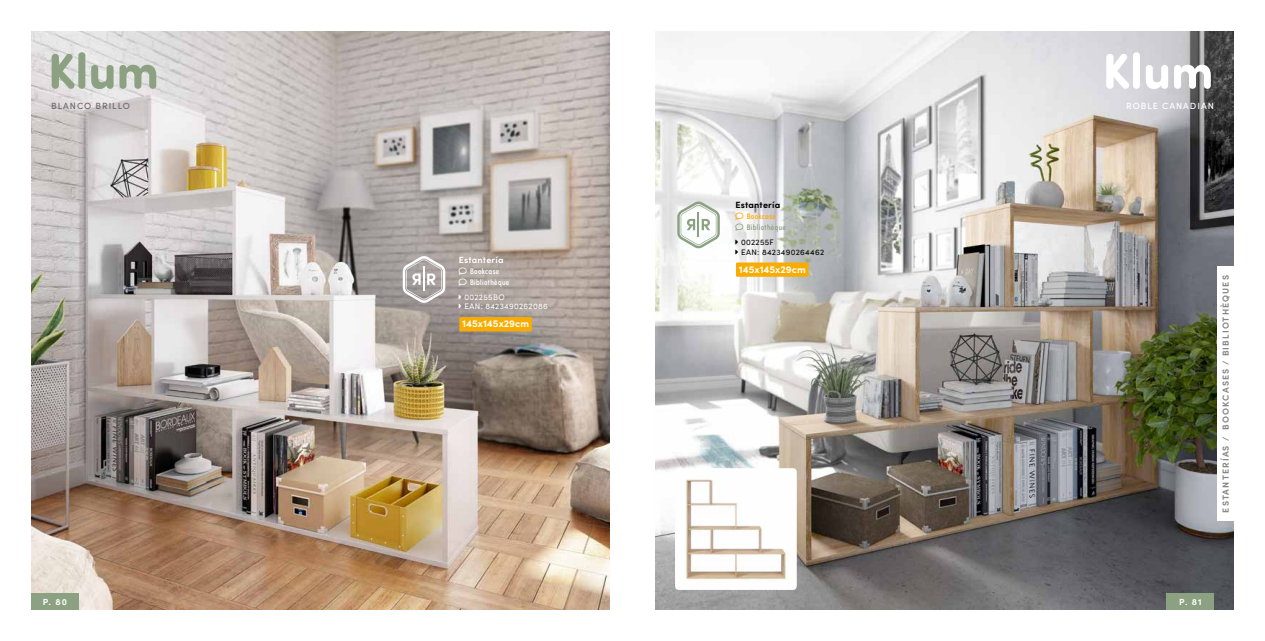
<style>
.page{position:relative;width:1265px;height:641px;background:#fff}
.page>*{position:absolute;margin:0;border:0;box-sizing:border-box;transform-origin:0 0}
.t1{font:700 50px "Sofia Pro Soft";color:#8ca182}
.t2{font:700 50px "Sofia Pro Soft";color:#fff}
.t3{font:700 10px "Sofia Pro";color:#fff}
.t4{font:500 9px "Sofia Pro";letter-spacing:.11em;color:#fff}
.t5{font:500 9px "Sofia Pro";letter-spacing:.11em;color:#6b6b6a}
.t6{font:700 9px "Sofia Pro";letter-spacing:.02em;color:#fff}
.t7{font:700 9px "Sofia Pro";letter-spacing:.02em;color:#000}
.t8{font:700 8.9px "Sofia Pro";letter-spacing:.13em;color:#878787}
.t9{font:700 8.9px "Sofia Pro";color:#fff}
.t10{font:8px/9.6px "Sofia Pro";letter-spacing:.04em;color:#fff}
.t11{font:8px/9.6px "Sofia Pro";letter-spacing:.04em;color:#000}
.t12{font:500 8px/11px "Sofia Pro Condensed";letter-spacing:.045em;color:#fff}
.t13{font:500 8px "Sofia Pro Condensed";letter-spacing:.045em;color:#8ca182}
.t14{font:500 8px "Sofia Pro Condensed";letter-spacing:.045em;color:#f8ac00}
</style>
<div class="page">
<img style="left:31px;top:31px;width:578px;height:578px">
<div style="left:459px;top:317px;width:73px;height:14px;background:#f8ac00"></div>
<svg style="left:403px;top:256px;width:42px;height:47px"></svg>
<img style="left:655px;top:31px;width:578px;height:578px">
<div style="left:736px;top:262px;width:72px;height:15px;background:#f8ac00"></div>
<svg style="left:677px;top:201px;width:42px;height:47px"></svg>
<hr style="left:697px;top:212px;width:2px;height:24px;background:#8ca182">
<img style="left:675px;top:468px;width:121px;height:122px">
<div style="left:1166px;top:593px;width:47px;height:16px;background:#8ca182"></div>
<div style="left:31px;top:593px;width:47px;height:16px;background:#8ca182"></div>
<div style="left:1217px;top:267px;width:16px;height:254px;background:#fff"></div>
<svg style="left:458px;top:267px;width:9px;height:18px"></svg>
<svg style="left:459px;top:294px;width:2px;height:15px"></svg>
<svg style="left:735px;top:212px;width:8px;height:18px"></svg>
<svg style="left:735px;top:240px;width:3px;height:14px"></svg>
<h1 class="t1" style="left:48px;top:35px;width:113px">Klum</h1>
<p class="t5" style="left:51px;top:99px;width:80px">BLANCO BRILLO</p>
<p class="t6" style="left:459px;top:252px;width:46px">Estantería</p>
<p class="t12" style="left:470px;top:265px;width:41px">Bookcase<br>Bibliothèque</p>
<p class="t10" style="left:464px;top:292px;width:85px">002255BO<br>EAN: 8423490262086</p>
<p class="t3" style="left:462px;top:316px;width:68px">145x145x29cm</p>
<p class="t7" style="left:735px;top:198px;width:46px">Estantería</p>
<p class="t14" style="left:746px;top:210px;width:31px">Bookcase</p>
<p class="t13" style="left:746px;top:221px;width:41px">Bibliothèque</p>
<p class="t11" style="left:741px;top:237px;width:85px">002255F<br>EAN: 8423490264462</p>
<p class="t3" style="left:738px;top:261px;width:68px">145x145x29cm</p>
<h1 class="t2" style="left:1102px;top:35px;width:113px">Klum</h1>
<p class="t4" style="left:1125px;top:99px;width:89px">ROBLE CANADIAN</p>
<p class="t8" style="left:1218px;top:512px;width:239px;rotate:-90deg">ESTANTERÍAS / BOOKCASES / BIBLIOTHÈQUES</p>
<p class="t9" style="left:43px;top:594px;width:26px">P. 80</p>
<p class="t9" style="left:1178px;top:594px;width:24px">P. 81</p>
</div>
